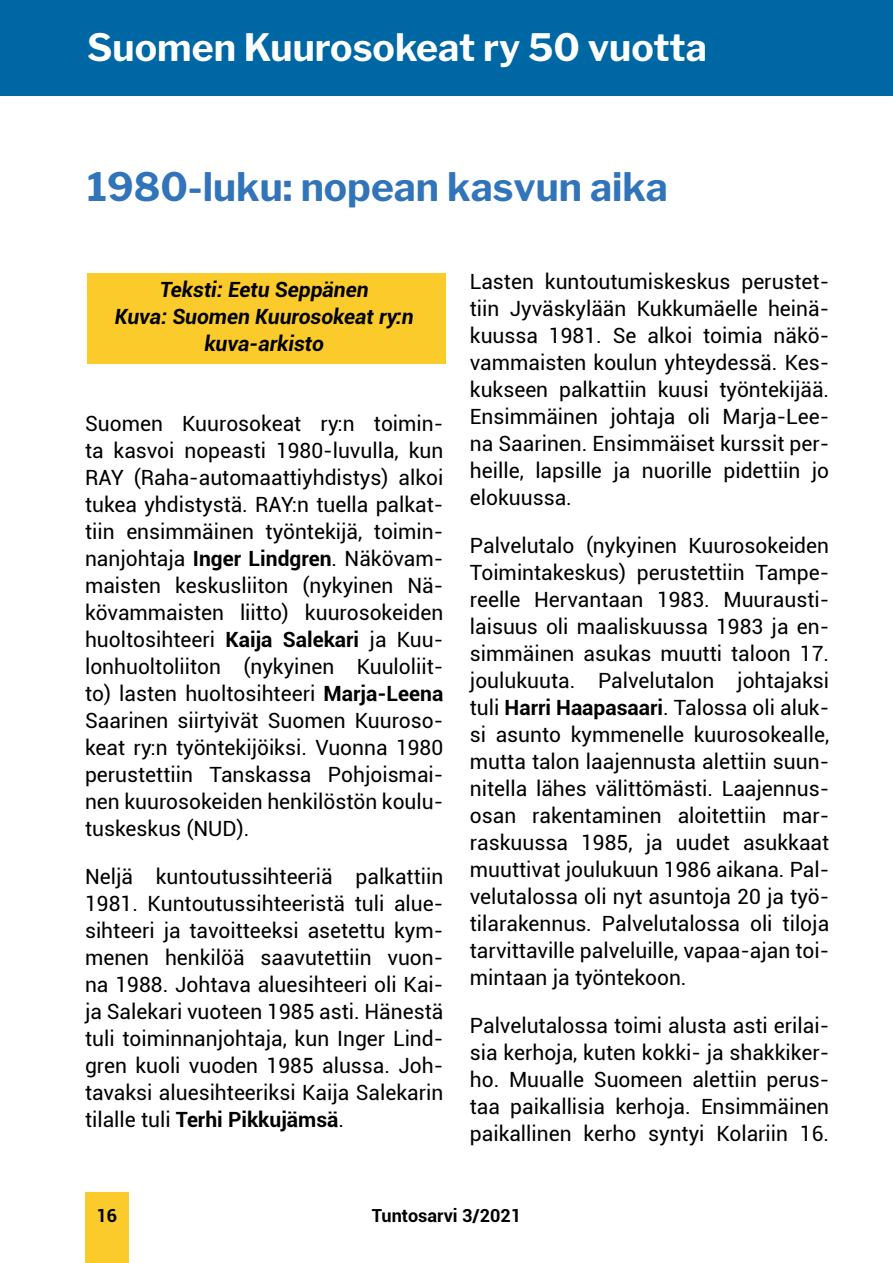
<style>
.page{position:relative;width:893px;height:1263px;background:#fff}
.page>*{position:absolute;margin:0;border:0;box-sizing:border-box;transform-origin:0 0}
.t1{font:700 39px "Libre Franklin";color:#3174ba}
.t2{font:700 37.5px "Libre Franklin";color:#fff}
.t3{font:21px/27px "Roboto";color:#000;text-align:justify}
.t4{font:italic 700 21px/27px "Roboto";color:#000;text-align:center}
.t5{font:700 18px "Roboto";color:#000}
.s1{font-weight:700}
</style>
<div class="page">
<div style="left:85px;top:1192px;width:44px;height:71px;background:#facb2a"></div>
<div style="left:0;top:0;width:893px;height:95px;background:#0067a5"></div>
<div style="left:87px;top:273px;width:358px;height:91px;background:#facb2a"></div>
<h2 class="t2" style="left:87px;top:25px;width:621px">Suomen Kuurosokeat ry 50 vuotta</h2>
<h1 class="t1" style="left:87px;top:164px;width:582px">1980-luku: nopean kasvun aika</h1>
<p class="t4" style="left:115px;top:275px;width:300px">Teksti: Eetu Seppänen<br>Kuva: Suomen Kuurosokeat ry:n kuva-arkisto</p>
<p class="t3" style="left:85px;top:409px;width:360px">Suomen Kuurosokeat ry:n toimin&shy;ta kasvoi nopeasti 1980-luvulla, kun RAY (Raha-automaattiyhdistys) alkoi tukea yhdistystä. RAY:n tuella palkat&shy;tiin ensimmäinen työntekijä, toimin&shy;nanjohtaja <span class="s1">Inger Lindgren</span>. Näkövam&shy;maisten keskusliiton (nykyinen Nä&shy;kövammaisten liitto) kuurosokeiden huoltosihteeri <span class="s1">Kaija Salekari</span> ja Kuu&shy;lonhuoltoliiton (nykyinen Kuuloliit&shy;to) lasten huoltosihteeri <span class="s1">Marja-Leena </span>Saarinen siirtyivät Suomen Kuuroso&shy;keat ry:n työntekijöiksi. Vuonna 1980 perustettiin Tanskassa Pohjoismai&shy;nen kuurosokeiden henkilöstön koulu&shy;tuskeskus (NUD).</p>
<p class="t3" style="left:85px;top:862px;width:360px">Neljä kuntoutussihteeriä palkattiin 1981. Kuntoutussihteeristä tuli alue&shy;sihteeri ja tavoitteeksi asetettu kym&shy;menen henkilöä saavutettiin vuon&shy;na 1988. Johtava aluesihteeri oli Kai&shy;ja Salekari vuoteen 1985 asti. Hänestä tuli toiminnanjohtaja, kun Inger Lind&shy;gren kuoli vuoden 1985 alussa. Joh&shy;tavaksi aluesihteeriksi Kaija Salekarin tilalle tuli <span class="s1">Terhi Pikkujämsä</span>.</p>
<p class="t3" style="left:470px;top:267px;width:361px">Lasten kuntoutumiskeskus perustet&shy;tiin Jyväskylään Kukkumäelle heinä&shy;kuussa 1981. Se alkoi toimia näkö&shy;vammaisten koulun yhteydessä. Kes&shy;kukseen palkattiin kuusi työntekijää.<br>Ensimmäinen johtaja oli Marja-Lee&shy;na Saarinen. Ensimmäiset kurssit per&shy;heille, lapsille ja nuorille pidettiin jo elokuussa.</p>
<p class="t3" style="left:470px;top:531px;width:361px">Palvelutalo (nykyinen Kuurosokeiden Toimintakeskus) perustettiin Tampe&shy;reelle Hervantaan 1983. Muurausti&shy;laisuus oli maaliskuussa 1983 ja en&shy;simmäinen asukas muutti taloon 17. joulukuuta. Palvelutalon johtajaksi tuli <span class="s1">Harri Haapasaari</span>. Talossa oli aluk&shy;si asunto kymmenelle kuurosokealle, mutta talon laajennusta alettiin suun&shy;nitella lähes välittömästi. Laajennus&shy;osan rakentaminen aloitettiin mar&shy;raskuussa 1985, ja uudet asukkaat muuttivat joulukuun 1986 aikana. Pal&shy;velutalossa oli nyt asuntoja 20 ja työ&shy;tilarakennus. Palvelutalossa oli tiloja tarvittaville palveluille, vapaa-ajan toi&shy;mintaan ja työntekoon.</p>
<p class="t3" style="left:470px;top:1011px;width:361px">Palvelutalossa toimi alusta asti erilai&shy;sia kerhoja, kuten kokki- ja shakkiker&shy;ho. Muualle Suomeen alettiin perus&shy;taa paikallisia kerhoja. Ensimmäinen paikallinen kerho syntyi Kolariin 16.</p>
<p class="t5" style="left:97px;top:1203px;width:22px">16</p>
<p class="t5" style="left:372px;top:1203px;width:151px">Tuntosarvi 3/2021</p>
</div>
